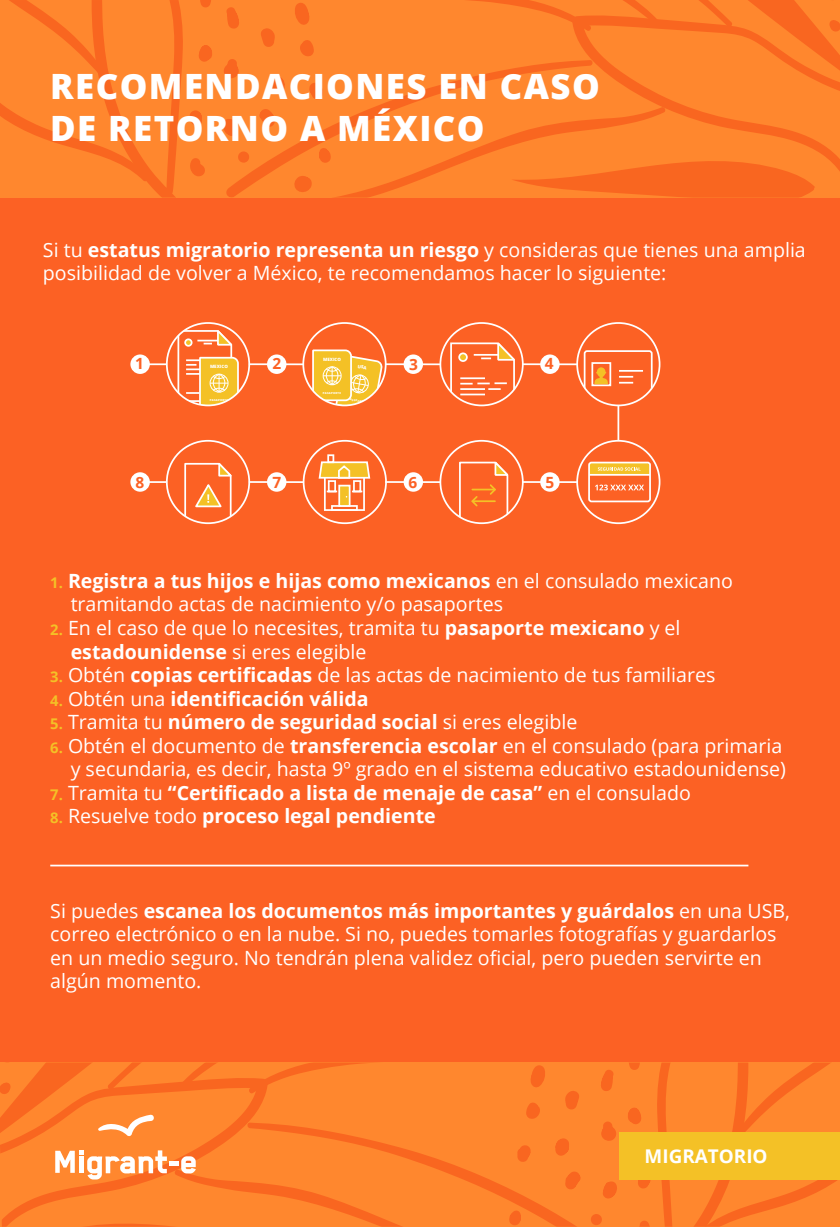
<style>
.page{position:relative;width:840px;height:1227px;background:#fff}
.page>*{position:absolute;margin:0;border:0;box-sizing:border-box;transform-origin:0 0}
.t1{font:800 34.86px/41.8px "Open Sans";letter-spacing:.04em;color:#fff}
.t2{font:19.63px/23.6px "Open Sans";color:#fff}
.t3{font:700 19.63px "Open Sans";color:#fff}
.t4{font:700 18.9px "Open Sans";color:#fff}
.t5{font:700 15.47px "Open Sans";color:#fc6124}
.t6{font:800 4.44px "Open Sans";color:#fff}
.t7{font:800 2.69px "Open Sans";letter-spacing:.1em;color:#fff}
.s1{font-weight:700}
.s2{font-weight:700;font-size:14.77px;color:#f4c126}
.s3{font-size:14.77px;color:#f4c126}
.s4{font-weight:400}
</style>
<div class="page">
<div style="left:0;top:0;width:840px;height:1226px;background:#fc6124"></div>
<div style="left:0;top:1062px;width:840px;height:165px;background:#ff872e"></div>
<div style="left:0;top:0;width:840px;height:198px;background:#ff872e"></div>
<svg style="left:649px;top:100px;width:191px;height:71px"></svg>
<svg style="left:226px;top:100px;width:194px;height:97px"></svg>
<svg style="left:259px;top:108px;width:16px;height:19px"></svg>
<svg style="left:293px;top:176px;width:19px;height:17px"></svg>
<svg style="left:223px;top:118px;width:15px;height:19px"></svg>
<svg style="left:238px;top:151px;width:11px;height:12px"></svg>
<svg style="left:200px;top:0;width:11px;height:8px"></svg>
<svg style="left:199px;top:45px;width:13px;height:17px"></svg>
<svg style="left:189px;top:110px;width:13px;height:16px"></svg>
<svg style="left:190px;top:158px;width:15px;height:18px"></svg>
<svg style="left:224px;top:0;width:616px;height:100px"></svg>
<svg style="left:319px;top:106px;width:496px;height:92px"></svg>
<svg style="left:0;top:0;width:183px;height:198px"></svg>
<svg style="left:629px;top:1062px;width:11px;height:8px"></svg>
<svg style="left:628px;top:1107px;width:13px;height:17px"></svg>
<svg style="left:638px;top:1179px;width:13px;height:10px"></svg>
<svg style="left:640px;top:1220px;width:10px;height:6px"></svg>
<svg style="left:657px;top:1062px;width:183px;height:164px"></svg>
<svg style="left:0;top:1062px;width:617px;height:164px"></svg>
<div style="left:620px;top:1132px;width:220px;height:47px;background:#f4c126"></div>
<svg style="left:177px;top:328px;width:63px;height:77px"></svg>
<svg style="left:183px;top:462px;width:52px;height:61px"></svg>
<hr style="left:249px;top:363px;width:55px;height:2px;background:#fff">
<hr style="left:385px;top:363px;width:55px;height:2px;background:#fff">
<hr style="left:522px;top:363px;width:55px;height:2px;background:#fff">
<hr style="left:144px;top:363px;width:22px;height:2px;background:#fff">
<div style="left:166px;top:322px;width:84px;height:84px;border:2px solid #fff;border-radius:50%"></div>
<div style="left:302px;top:322px;width:85px;height:84px;border:2px solid #fff;border-radius:50%"></div>
<div style="left:440px;top:322px;width:84px;height:84px;border:2px solid #fff;border-radius:50%"></div>
<div style="left:576px;top:322px;width:84px;height:84px;border:2px solid #fff;border-radius:50%"></div>
<div style="left:540px;top:354px;width:20px;height:20px;background:#fff;border-radius:50%"></div>
<div style="left:404px;top:354px;width:19px;height:20px;background:#fff;border-radius:50%"></div>
<div style="left:267px;top:354px;width:19px;height:20px;background:#fff;border-radius:50%"></div>
<div style="left:130px;top:354px;width:20px;height:20px;background:#fff;border-radius:50%"></div>
<hr style="left:249px;top:481px;width:55px;height:2px;background:#fff">
<hr style="left:385px;top:481px;width:55px;height:2px;background:#fff">
<hr style="left:522px;top:481px;width:55px;height:2px;background:#fff">
<hr style="left:144px;top:481px;width:22px;height:2px;background:#fff">
<div style="left:166px;top:440px;width:84px;height:84px;border:2px solid #fff;border-radius:50%"></div>
<div style="left:303px;top:440px;width:84px;height:84px;border:2px solid #fff;border-radius:50%"></div>
<svg style="left:584px;top:350px;width:69px;height:55px"></svg>
<div style="left:440px;top:440px;width:84px;height:84px;border:2px solid #fff;border-radius:50%"></div>
<div style="left:576px;top:440px;width:84px;height:84px;border:2px solid #fff;border-radius:50%"></div>
<div style="left:540px;top:472px;width:20px;height:20px;background:#fff;border-radius:50%"></div>
<div style="left:404px;top:472px;width:19px;height:20px;background:#fff;border-radius:50%"></div>
<div style="left:267px;top:472px;width:19px;height:20px;background:#fff;border-radius:50%"></div>
<div style="left:130px;top:472px;width:20px;height:20px;background:#fff;border-radius:50%"></div>
<hr style="left:618px;top:405px;width:1px;height:36px;background:#fff">
<hr style="left:50px;top:864px;width:698px;height:2px;background:#fff">
<svg style="left:449px;top:341px;width:69px;height:64px"></svg>
<div style="left:459px;top:353px;width:8px;height:8px;background:#f4c126;border-radius:50%"></div>
<div style="left:458px;top:352px;width:10px;height:10px;border:2px solid #fff;border-radius:50%"></div>
<div style="left:588px;top:462px;width:63px;height:40px;border:2px solid #fff;border-radius:2px"></div>
<svg style="left:589px;top:462px;width:61px;height:12px"></svg>
<svg style="left:595px;top:484px;width:49px;height:6px"></svg>
<hr style="left:589px;top:474px;width:61px;height:2px;background:#fff">
<div style="left:324px;top:477px;width:41px;height:34px;border:2px solid #fff"></div>
<div style="left:331px;top:505px;width:27px;height:6px;border:2px solid #fff"></div>
<div style="left:327px;top:454px;width:7px;height:9px;border:2px solid #fff"></div>
<div style="left:328px;top:480px;width:8px;height:12px;border:2px solid #fff"></div>
<svg style="left:327px;top:490px;width:10px;height:2px"></svg>
<div style="left:353px;top:480px;width:8px;height:12px;border:2px solid #fff"></div>
<div style="left:339px;top:486px;width:11px;height:20px;background:#f4c126"></div>
<div style="left:338px;top:485px;width:13px;height:22px;border:2px solid #fff"></div>
<svg style="left:318px;top:460px;width:53px;height:20px"></svg>
<svg style="left:346px;top:490px;width:16px;height:7px"></svg>
<svg style="left:458px;top:461px;width:54px;height:62px"></svg>
<svg style="left:311px;top:349px;width:71px;height:56px"></svg>
<h1 class="t1" style="left:50px;top:66px;width:551px">RECOMENDACIONES EN CASO<br>DE RETORNO A MÉXICO</h1>
<p class="t2" style="left:43px;top:240px;width:764px">Si tu <span class="s1">estatus migratorio representa un riesgo</span> y consideras que tienes una amplia posibilidad de volver a México, te recomendamos hacer lo siguiente:</p>
<p class="t6" style="left:323px;top:356px;width:19px">MEXICO</p>
<p class="t7" style="left:323px;top:391px;width:20px">PASAPORTE</p>
<p class="t5" style="left:135px;top:358px;width:10px">1</p>
<p class="t5" style="left:273px;top:358px;width:10px">2</p>
<p class="t5" style="left:409px;top:358px;width:10px">3</p>
<p class="t5" style="left:545px;top:358px;width:10px">4</p>
<p class="t6" style="left:210px;top:364px;width:19px">MEXICO</p>
<p class="t7" style="left:210px;top:398px;width:20px">PASAPORTE</p>
<p class="t7" style="left:348px;top:397px;width:17px;rotate:10deg">PASSPORT</p>
<p class="t5" style="left:136px;top:476px;width:10px">8</p>
<p class="t5" style="left:273px;top:476px;width:10px">7</p>
<p class="t5" style="left:408px;top:476px;width:10px">6</p>
<p class="t5" style="left:545px;top:476px;width:10px">5</p>
<p class="t2" style="left:71px;top:571px;width:664px;text-indent:-20px"><span class="s2">1.</span> <span class="s1">Registra a tus hijos e hijas como mexicanos</span> en el consulado mexicano tramitando actas de nacimiento y/o pasaportes</p>
<p class="t2" style="left:71px;top:618px;width:611px;text-indent:-20px"><span class="s2">2.</span> En el caso de que lo necesites, tramita tu <span class="s1">pasaporte mexicano</span> y el <span class="s1">estadounidense</span> si eres elegible</p>
<p class="t2" style="left:50px;top:665px;width:667px"><span class="s2">3.</span> Obtén <span class="s1">copias certificadas</span> de las actas de nacimiento de tus familiares</p>
<p class="t3" style="left:50px;top:684px;width:320px"><span class="s3">4.</span> <span class="s4">Obtén una</span> identificación válida</p>
<p class="t2" style="left:50px;top:712px;width:529px"><span class="s2">5.</span> Tramita tu <span class="s1">número de seguridad social</span> si eres elegible</p>
<p class="t2" style="left:50px;top:736px;width:737px;text-align:right"><span class="s2">6.</span> Obtén el documento de <span class="s1">transferencia escolar</span> en el consulado (para primaria y secundaria, es decir, hasta 9º grado en el sistema educativo estadounidense)</p>
<p class="t3" style="left:50px;top:779px;width:642px"><span class="s3">7.</span> <span class="s4">Tramita tu</span> “Certificado a lista de menaje de casa” <span class="s4">en el consulado</span></p>
<p class="t3" style="left:50px;top:802px;width:387px"><span class="s3">8.</span> <span class="s4">Resuelve todo</span> proceso legal pendiente</p>
<p class="t2" style="left:50px;top:900px;width:741px">Si puedes <span class="s1">escanea los documentos más importantes y guárdalos</span> en una USB, correo electrónico o en la nube. Si no, puedes tomarles fotografías y guardarlos en un medio seguro. No tendrán plena validez oficial, pero pueden servirte en algún momento.</p>
<p class="t4" style="left:645px;top:1149px;width:125px">MIGRATORIO</p>
</div>
